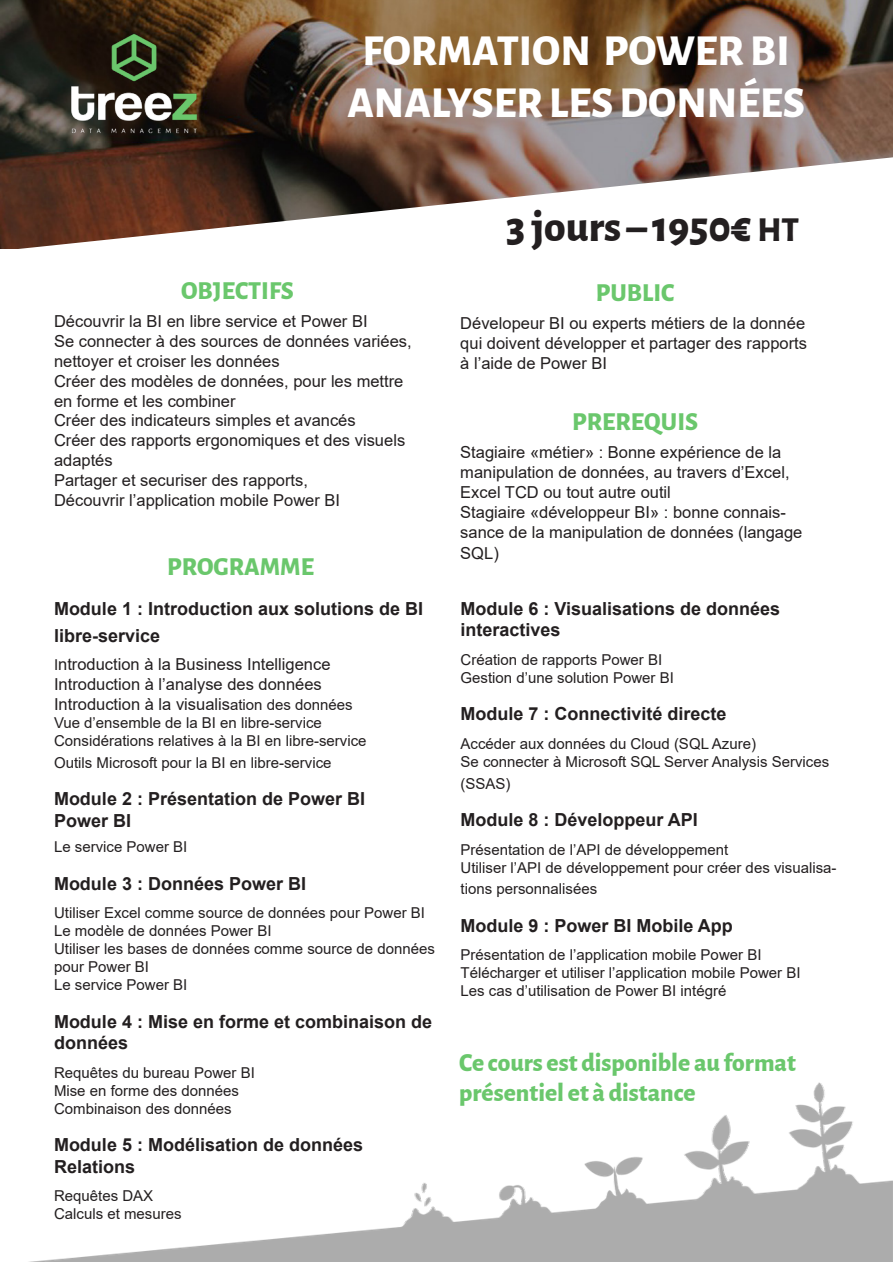
<style>
.page{position:relative;width:893px;height:1263px;background:#fff}
.page>*{position:absolute;margin:0;border:0;box-sizing:border-box;transform-origin:0 0}
.t1{font:800 43.5px "Alegreya Sans";color:#fff}
.t2{font:800 43.5px "Alegreya Sans";color:#231f20}
.t3{font:800 25.5px/30.6px "Alegreya Sans";color:#6ac76c}
.t4{font:700 18px/27px "Arial";color:#231f20}
.t5{font:16.5px/19.8px "Arial";color:#231f20}
.t6{font:15px/21.6px "Arial";color:#231f20}
.s1{font-size:15px}
.s2{font-size:34.5px}
</style>
<div class="page">
<img style="left:29px;top:1082px;width:864px;height:180px">
<img style="left:0;top:0;width:893px;height:157px">
<img style="left:64px;top:28px;width:139px;height:112px">
<svg style="left:0;top:157px;width:893px;height:92px"></svg>
<p class="t1" style="left:363px;top:18px;width:429px">FORMATION POWER BI</p>
<p class="t1" style="left:347px;top:70px;width:459px">ANALYSER LES DONNÉES</p>
<p class="t3" style="left:181px;top:273px;width:114px">OBJECTIFS</p>
<p class="t5" style="left:54px;top:312px;width:315px">Découvrir la BI en libre service et Power BI</p>
<p class="t5" style="left:54px;top:331px;width:359px">Se connecter à des sources de données variées, nettoyer et croiser les données</p>
<p class="t5" style="left:54px;top:371px;width:351px">Créer des modèles de données, pour les mettre en forme et les combiner</p>
<p class="t5" style="left:54px;top:411px;width:303px">Créer des indicateurs simples et avancés</p>
<p class="t5" style="left:54px;top:430px;width:353px">Créer des rapports ergonomiques et des visuels adaptés</p>
<p class="t5" style="left:54px;top:470px;width:256px">Partager et securiser des rapports,</p>
<p class="t5" style="left:54px;top:490px;width:288px">Découvrir l’application mobile Power BI</p>
<p class="t3" style="left:167px;top:550px;width:148px">PROGRAMME</p>
<p class="t4" style="left:54px;top:595px;width:371px">Module 1 : Introduction aux solutions de BI libre-service</p>
<p class="t5" style="left:54px;top:654px;width:278px"><span class="s1">I</span>ntroduction à la Business Intelligence</p>
<p class="t5" style="left:54px;top:674px;width:269px">Introduction à l’analyse des données</p>
<p class="t5" style="left:54px;top:694px;width:300px">Introduction à la visualis<span class="s1">ation des données</span></p>
<p class="t6" style="left:54px;top:712px;width:269px">Vue d’ensemble de la BI en libre-service</p>
<p class="t6" style="left:54px;top:730px;width:314px">Considérations relatives à la BI en libre-service</p>
<p class="t6" style="left:54px;top:751px;width:279px">Outils Microsoft pour la BI en libre-service</p>
<p class="t4" style="left:54px;top:785px;width:313px">Module 2 : Présentation de Power BI</p>
<p class="t4" style="left:54px;top:807px;width:79px">Power BI</p>
<p class="t6" style="left:54px;top:836px;width:135px">Le service Power BI</p>
<p class="t4" style="left:54px;top:870px;width:254px">Module 3 : Données Power BI</p>
<p class="t6" style="left:54px;top:902px;width:372px">Utiliser Excel comme source de données pour Power BI</p>
<p class="t6" style="left:54px;top:920px;width:219px">Le modèle de données Power BI</p>
<p class="t6" style="left:54px;top:940px;width:382px;line-height:18px">Utiliser les bases de données comme source de données pour Power BI</p>
<p class="t6" style="left:54px;top:974px;width:135px">Le service Power BI</p>
<p class="t4" style="left:54px;top:1011px;width:380px;line-height:21.6px">Module 4 : Mise en forme et combinaison de données</p>
<p class="t6" style="left:54px;top:1061px;width:202px">Requêtes du bureau Power BI</p>
<p class="t6" style="left:54px;top:1079px;width:187px">Mise en forme des données</p>
<p class="t6" style="left:54px;top:1097px;width:179px">Combinaison des données</p>
<p class="t4" style="left:54px;top:1132px;width:311px">Module 5 : Modélisation de données</p>
<p class="t4" style="left:54px;top:1153px;width:83px">Relations</p>
<p class="t6" style="left:54px;top:1185px;width:101px">Requêtes DAX</p>
<p class="t6" style="left:54px;top:1203px;width:129px">Calculs et mesures</p>
<p class="t2" style="left:506px;top:194px;width:295px">3 jours – 1950€ <span class="s2">HT</span></p>
<p class="t3" style="left:596px;top:275px;width:80px">PUBLIC</p>
<p class="t5" style="left:460px;top:313px;width:348px;text-align:justify">Dévelopeur BI ou experts métiers de la donnée qui doivent développer et partager des rapports à l’aide de Power BI</p>
<p class="t3" style="left:572px;top:404px;width:128px">PREREQUIS</p>
<p class="t5" style="left:460px;top:443px;width:331px">Stagiaire «métier» : Bonne expérience de la manipulation de données, au travers d’Excel,<br>Excel TCD ou tout autre outil</p>
<p class="t5" style="left:460px;top:502px;width:344px">Stagiaire «développeur BI» : bonne connais&shy;sance de la manipulation de données (langage</p>
<p class="t5" style="left:460px;top:543px;width:40px">SQL)</p>
<p class="t4" style="left:460px;top:595px;width:321px">Module 6 : Visualisations de données</p>
<p class="t4" style="left:460px;top:617px;width:102px">interactives</p>
<p class="t6" style="left:460px;top:649px;width:203px">Création de rapports Power BI</p>
<p class="t6" style="left:460px;top:667px;width:215px">Gestion d’une solution Power BI</p>
<p class="t4" style="left:460px;top:701px;width:268px">Module 7 : Connectivité directe</p>
<p class="t6" style="left:460px;top:733px;width:297px">Accéder aux données du Cloud (SQL Azure)</p>
<p class="t6" style="left:460px;top:751px;width:370px">Se connecter à Microsoft SQL Server Analysis Services (SSAS)</p>
<p class="t4" style="left:460px;top:806px;width:239px">Module 8 : Développeur API</p>
<p class="t6" style="left:460px;top:838px;width:269px">Présentation de l’API de développement</p>
<p class="t6" style="left:460px;top:856px;width:378px">Utiliser l’API de développement pour créer des visualisa&shy;tions personnalisées</p>
<p class="t4" style="left:460px;top:912px;width:274px">Module 9 : Power BI Mobile App</p>
<p class="t6" style="left:460px;top:944px;width:302px">Présentation de l’application mobile Power BI</p>
<p class="t6" style="left:460px;top:962px;width:342px">Télécharger et utiliser l’application mobile Power BI</p>
<p class="t6" style="left:460px;top:980px;width:267px">Les cas d’utilisation de Power BI intégré</p>
<p class="t3" style="left:459px;top:1045px;width:338px">Ce cours est disponible au format présentiel et à distance</p>
</div>
